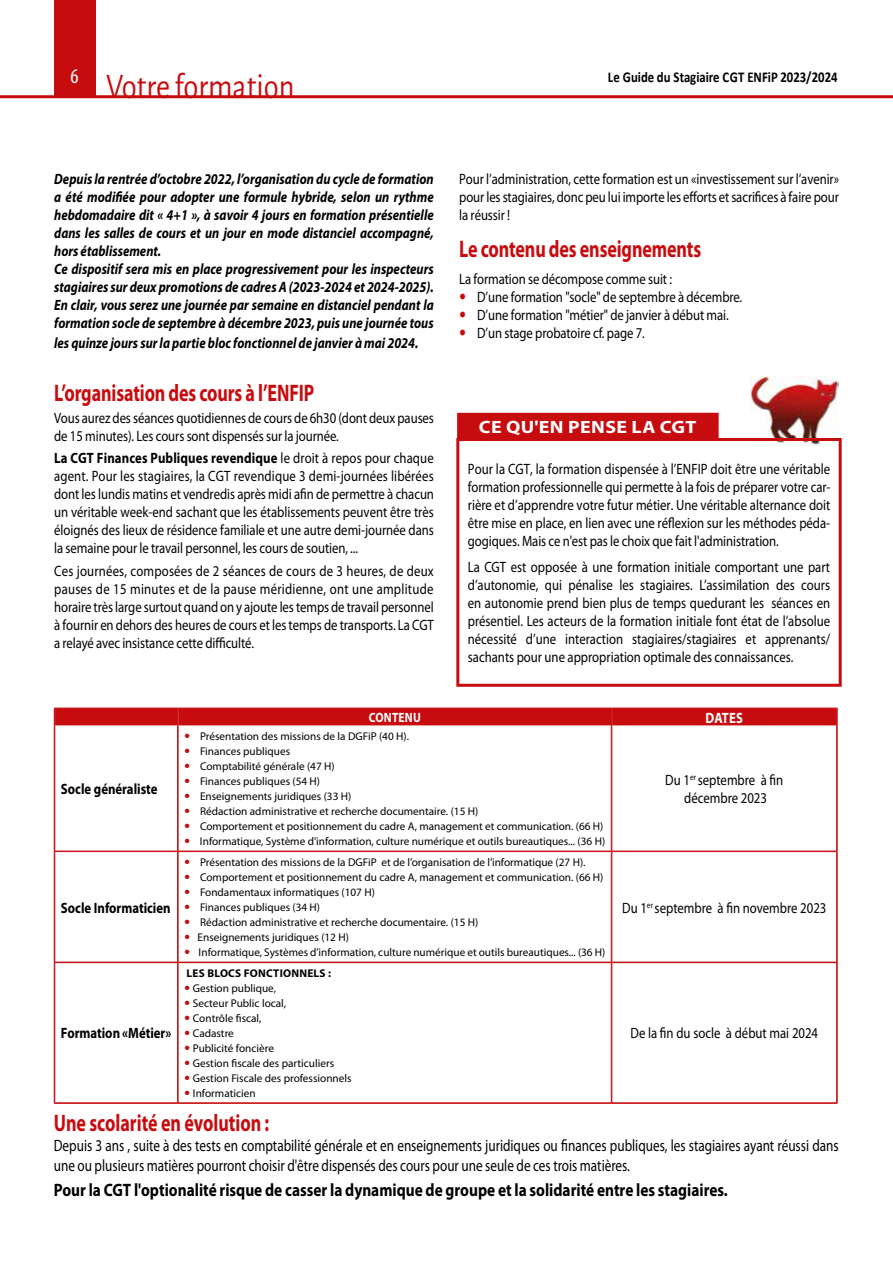
<style>
.page{position:relative;width:893px;height:1263px;background:#fff}
.page>*{position:absolute;margin:0;border:0;box-sizing:border-box;transform-origin:0 0}
.t1{font:36px "Alegreya Sans";color:#c70c0f;scale:.85 1}
.t2{font:700 24px "Myriad Pro";letter-spacing:-.005em;color:#c70c0f;scale:.75 1}
.t3{font:condensed 21px "Myriad Pro";color:#fff}
.t4{font:700 18px "Myriad Pro";color:#000;scale:.85 1}
.t5{font:700 17.85px "Myriad Pro";letter-spacing:.02em;color:#fff;scale:1.12 1}
.t6{font:16.5px/19.8px "Myriad Pro";color:#000;scale:.8 1}
.t7{font:15px/18px "Myriad Pro";letter-spacing:-.005em;color:#000;text-align:justify;scale:.85 1}
.t8{font:italic 700 15px/18px "Myriad Pro";color:#000;scale:.85 1}
.t9{font:700 15px "Myriad Pro";color:#000;scale:.85 1}
.t10{font:700 15px "Calibri";color:#000;scale:.85 1}
.t11{font:700 15px "Myriad Pro";letter-spacing:.01em;color:#fff;scale:.85 1}
.t12{font:700 13.5px "Myriad Pro";letter-spacing:.02em;color:#fff;scale:.85 1}
.t13{font:11.25px/15px "Myriad Pro";color:#000}
.t14{font:700 11.25px "Myriad Pro";letter-spacing:.02em;color:#000}
.s1{font-weight:700}
</style>
<div class="page">
<div style="left:54px;top:0;width:41px;height:94px;background:#c70c0f"></div>
<div style="left:54px;top:55px;width:41px;height:41px;background:#c70c0f"></div>
<hr style="left:0;top:95px;width:893px;height:3px;background:#c70c0f">
<img style="left:750px;top:377px;width:89px;height:67px">
<div style="left:456px;top:438px;width:386px;height:249px;border:3px solid #c70c0f"></div>
<div style="left:54px;top:708px;width:784px;height:17px;background:#c70c0f"></div>
<hr style="left:54px;top:725px;width:1px;height:126px;background:#c70c0f">
<hr style="left:55px;top:725px;width:1px;height:126px;background:#c70c0f">
<hr style="left:177px;top:725px;width:1px;height:126px;background:#c70c0f">
<hr style="left:178px;top:725px;width:1px;height:126px;background:#c70c0f">
<hr style="left:611px;top:725px;width:1px;height:126px;background:#c70c0f">
<hr style="left:612px;top:725px;width:1px;height:126px;background:#c70c0f">
<hr style="left:836px;top:725px;width:1px;height:126px;background:#c70c0f">
<hr style="left:837px;top:725px;width:1px;height:126px;background:#c70c0f">
<hr style="left:55px;top:851px;width:123px;height:1px;background:#c70c0f">
<hr style="left:54px;top:851px;width:1px;height:111px;background:#c70c0f">
<hr style="left:55px;top:852px;width:1px;height:110px;background:#c70c0f">
<hr style="left:178px;top:851px;width:433px;height:1px;background:#c70c0f">
<hr style="left:177px;top:852px;width:1px;height:110px;background:#c70c0f">
<hr style="left:178px;top:852px;width:1px;height:110px;background:#c70c0f">
<hr style="left:612px;top:851px;width:225px;height:1px;background:#c70c0f">
<hr style="left:611px;top:852px;width:1px;height:110px;background:#c70c0f">
<hr style="left:612px;top:852px;width:1px;height:110px;background:#c70c0f">
<hr style="left:836px;top:852px;width:1px;height:110px;background:#c70c0f">
<hr style="left:837px;top:851px;width:1px;height:111px;background:#c70c0f">
<hr style="left:54px;top:962px;width:1px;height:141px;background:#c70c0f">
<hr style="left:55px;top:962px;width:1px;height:141px;background:#c70c0f">
<hr style="left:177px;top:963px;width:1px;height:140px;background:#c70c0f">
<hr style="left:178px;top:963px;width:1px;height:140px;background:#c70c0f">
<hr style="left:611px;top:963px;width:1px;height:140px;background:#c70c0f">
<hr style="left:612px;top:963px;width:1px;height:140px;background:#c70c0f">
<hr style="left:836px;top:962px;width:1px;height:141px;background:#c70c0f">
<hr style="left:837px;top:962px;width:1px;height:141px;background:#c70c0f">
<hr style="left:55px;top:1102px;width:123px;height:1px;background:#c70c0f">
<hr style="left:54px;top:1103px;width:124px;height:1px;background:#c70c0f">
<hr style="left:178px;top:1102px;width:433px;height:1px;background:#c70c0f">
<hr style="left:178px;top:1103px;width:434px;height:1px;background:#c70c0f">
<hr style="left:612px;top:1102px;width:225px;height:1px;background:#c70c0f">
<hr style="left:612px;top:1103px;width:225px;height:1px;background:#c70c0f">
<hr style="left:55px;top:962px;width:123px;height:1px;background:#c70c0f">
<hr style="left:178px;top:962px;width:434px;height:1px;background:#c70c0f">
<hr style="left:612px;top:962px;width:225px;height:1px;background:#c70c0f">
<div style="left:457px;top:413px;width:262px;height:26px;background:#c70c0f"></div>
<h3 class="t3" style="left:70px;top:63px;width:10px">6</h3>
<p class="t10" style="left:608px;top:67px;width:272px">Le Guide du Stagiaire CGT ENFiP 2023/2024</p>
<h1 class="t1" style="left:106px;top:62px;width:223px">Votre formation</h1>
<p class="t8" style="left:54px;top:169px;width:448px">Depuis la rentrée d’octobre 2022, l’organisation du cycle de formation a été modifiée pour adopter une formule hybride, selon un rythme hebdomadaire dit « 4+1 », à savoir 4 jours en formation présentielle dans les salles de cours et un jour en mode distanciel accompagné, hors établissement.<br>Ce dispositif sera mis en place progressivement pour les inspecteurs stagiaires sur deux promotions de cadres A (2023-2024 et 2024-2025).<br>En clair, vous serez une journée par semaine en distanciel pendant la formation socle de septembre à décembre 2023, puis une journée tous</p>
<p class="t8" style="left:54px;top:334px;width:430px">les quinze jours sur la partie bloc fonctionnel de janvier à mai 2024.</p>
<h2 class="t2" style="left:54px;top:377px;width:348px">L’organisation des cours à l’ENFIP</h2>
<p class="t7" style="left:54px;top:409px;width:448px">Vous aurez des séances quotidiennes de cours de 6h30 (dont deux pauses de 15 minutes). Les cours sont dispensés sur la journée.</p>
<p class="t7" style="left:54px;top:449px;width:448px"><span class="s1">La CGT Finances Publiques revendique</span> le droit à repos pour chaque agent. Pour les stagiaires, la CGT revendique 3 demi-journées libérées dont les lundis matins et vendredis après midi afin de permettre à chacun un véritable week-end sachant que les établissements peuvent être très éloignés des lieux de résidence familiale et une autre demi-journée dans la semaine pour le travail personnel, les cours de soutien, ...</p>
<p class="t7" style="left:54px;top:561px;width:448px">Ces journées, composées de 2 séances de cours de 3 heures, de deux pauses de 15 minutes et de la pause méridienne, ont une amplitude horaire très large surtout quand on y ajoute les temps de travail personnel à fournir en dehors des heures de cours et les temps de transports. La CGT a relayé avec insistance cette difficulté.</p>
<p class="t7" style="left:459px;top:170px;width:448px">Pour l’administration, cette formation est un «investissement sur l’avenir» pour les stagiaires, donc peu lui importe les efforts et sacrifices à faire pour la réussir !</p>
<h2 class="t2" style="left:459px;top:233px;width:324px">Le contenu des enseignements</h2>
<p class="t7" style="left:477px;top:269px;width:314px;text-align:left;text-indent:-18px">La formation se décompose comme suit :<br>D’une formation "socle" de septembre à décembre.<br>D’une formation "métier" de janvier à début mai.<br>D’un stage probatoire cf. page 7.</p>
<p class="t5" style="left:479px;top:415px;width:196px">CE QU'EN PENSE LA CGT</p>
<p class="t7" style="left:468px;top:459px;width:428px">Pour la CGT, la formation dispensée à l’ENFIP doit être une véritable formation professionnelle qui permette à la fois de préparer votre car&shy;rière et d’apprendre votre futur métier. Une véritable alternance doit être mise en place, en lien avec une réflexion sur les méthodes péda&shy;gogiques. Mais ce n'est pas le choix que fait l'administration.</p>
<p class="t7" style="left:468px;top:558px;width:428px">La CGT est opposée à une formation initiale comportant une part d’autonomie, qui pénalise les stagiaires. L’assimilation des cours en autonomie prend bien plus de temps quedurant les séances en présentiel. Les acteurs de la formation initiale font état de l’absolue nécessité d’une interaction stagiaires/stagiaires et apprenants/ sachants pour une appropriation optimale des connaissances.</p>
<p class="t9" style="left:61px;top:779px;width:115px">Socle généraliste</p>
<p class="t9" style="left:61px;top:898px;width:131px">Socle Informaticien</p>
<p class="t9" style="left:61px;top:1023px;width:132px">Formation «Métier»</p>
<p class="t12" style="left:369px;top:709px;width:63px">CONTENU</p>
<p class="t11" style="left:705px;top:708px;width:46px">DATES</p>
<p class="t13" style="left:200px;top:729px;width:407px">Présentation des missions de la DGFiP (40 H).<br>Finances publiques<br>Comptabilité générale (47 H)<br>Finances publiques (54 H)<br>Enseignements juridiques (33 H)<br>Rédaction administrative et recherche documentaire. (15 H)<br>Comportement et positionnement du cadre A, management et communication. (66 H)<br>Informatique, Système d'information, culture numérique et outils bureautiques... (36 H)</p>
<p class="t13" style="left:198px;top:855px;width:409px">Présentation des missions de la DGFiP et de l’organisation de l’informatique (27 H).<br>Comportement et positionnement du cadre A, management et communication. (66 H)<br>Fondamentaux informatiques (107 H)<br>Finances publiques (34 H)<br>Rédaction administrative et recherche documentaire. (15 H)<br>Enseignements juridiques (12 H)<br>Informatique, Systèmes d’information, culture numérique et outils bureautiques... (36 H)</p>
<p class="t14" style="left:187px;top:966px;width:146px">LES BLOCS FONCTIONNELS :</p>
<p class="t13" style="left:193px;top:981px;width:160px">Gestion publique,<br>Secteur Public local,<br>Contrôle fiscal,<br>Cadastre<br>Publicité foncière<br>Gestion fiscale des particuliers<br>Gestion Fiscale des professionnels<br>Informaticien</p>
<p class="t7" style="left:665px;top:771px;width:140px;text-align:center">Du 1<sup>er</sup> septembre à fin décembre 2023</p>
<p class="t7" style="left:622px;top:898px;width:242px">Du 1<sup>er</sup> septembre à fin novembre 2023</p>
<p class="t7" style="left:630px;top:1024px;width:222px">De la fin du socle à début mai 2024</p>
<h2 class="t2" style="left:54px;top:1107px;width:289px">Une scolarité en évolution :</h2>
<p class="t6" style="left:54px;top:1135px;width:983px">Depuis 3 ans , suite à des tests en comptabilité générale et en enseignements juridiques ou finances publiques, les stagiaires ayant réussi dans une ou plusieurs matières pourront choisir d'être dispensés des cours pour une seule de ces trois matières.</p>
<p class="t4" style="left:54px;top:1178px;width:794px">Pour la CGT l'optionalité risque de casser la dynamique de groupe et la solidarité entre les stagiaires.</p>
</div>
